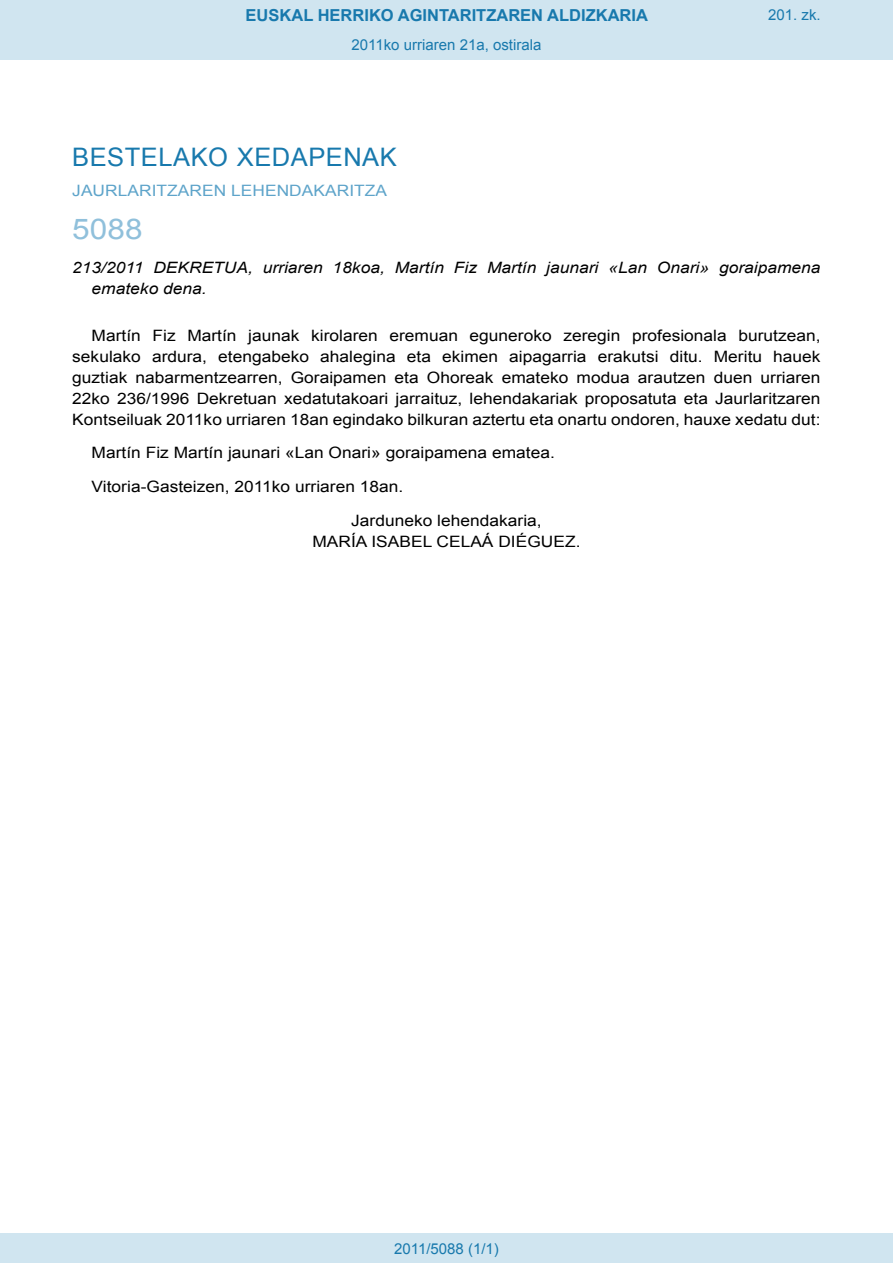
<style>
.page{position:relative;width:893px;height:1263px;background:#fff}
.page>*{position:absolute;margin:0;border:0;box-sizing:border-box;transform-origin:0 0}
.BOPVOrden{font:28.5px "Arial";color:#90c0db;scale:1.11 1}
.BOPVSeccion{font:25.5px "Arial";letter-spacing:.02em;color:#1879ad}
.t1{font:700 16.5px "Arial";color:#1879ad}
.BOPVDetalle{font:15.6px/21px "Arial";color:#000;text-align:justify;scale:1.11 1}
.BOPVTitulo{font:italic 15.6px/21px "Arial";color:#000;scale:1.11 1}
.BOPVFirmaLugFec{font:15.6px "Arial";color:#000;scale:1.11 1}
.BOPVOrganismo{font:15.6px "Arial";letter-spacing:.005em;color:#5ea4ca;scale:1.11 1}
.BOPVNombreLehen1{font:15.6px "Arial";color:#000;scale:1.11 1}
.BOPVPuestoLehen1{font:15.6px "Arial";color:#000;scale:1.11 1}
.Paginacion_Centro{font:15px "Arial";color:#1879ad}
</style>
<div class="page">
<div style="left:0;top:0;width:893px;height:60px;background:#d0e5f0"></div>
<div style="left:0;top:1233px;width:893px;height:30px;background:#d0e5f0"></div>
<p class="t1" style="left:246px;top:4px;width:404px">EUSKAL HERRIKO AGINTARITZAREN ALDIZKARIA</p>
<p class="Paginacion_Centro" style="left:352px;top:35px;width:191px">2011ko urriaren 21a, ostirala</p>
<p class="Paginacion_Centro" style="left:768px;top:5px;width:54px">201. zk.</p>
<p class="BOPVSeccion" style="left:72px;top:141px;width:326px">BESTELAKO XEDAPENAK</p>
<p class="BOPVOrganismo" style="left:72px;top:181px;width:285px">JAURLARITZAREN LEHENDAKARITZA</p>
<p class="BOPVOrden" style="left:72px;top:211px;width:65px">5088</p>
<p class="BOPVTitulo" style="left:92px;top:257px;width:658px;text-indent:-19px">213/2011 DEKRETUA, urriaren 18koa, Martín Fiz Martín jaunari «Lan Onari» goraipamena emateko dena.</p>
<p class="BOPVDetalle" style="left:72px;top:325px;width:676px;text-indent:19px">Martín Fiz Martín jaunak kirolaren eremuan eguneroko zeregin profesionala burutzean, sekulako ardura, etengabeko ahalegina eta ekimen aipagarria erakutsi ditu. Meritu hauek guztiak nabarmentzearren, Goraipamen eta Ohoreak emateko modua arautzen duen urriaren 22ko 236/1996 Dekretuan xedatutakoari jarraituz, lehendakariak proposatuta eta Jaurlaritzaren Kontseiluak 2011ko urriaren 18an egindako bilkuran aztertu eta onartu ondoren, hauxe xedatu dut:</p>
<p class="BOPVDetalle" style="left:92px;top:442px;width:419px">Martín Fiz Martín jaunari «Lan Onari» goraipamena ematea.</p>
<p class="BOPVFirmaLugFec" style="left:92px;top:476px;width:282px">Vitoria-Gasteizen, 2011ko urriaren 18an.</p>
<p class="BOPVPuestoLehen1" style="left:351px;top:510px;width:173px">Jarduneko lehendakaria,</p>
<p class="BOPVNombreLehen1" style="left:312px;top:531px;width:243px">MARÍA ISABEL CELAÁ DIÉGUEZ.</p>
<p class="Paginacion_Centro" style="left:394px;top:1238px;width:106px">2011/5088 (1/1)</p>
</div>
